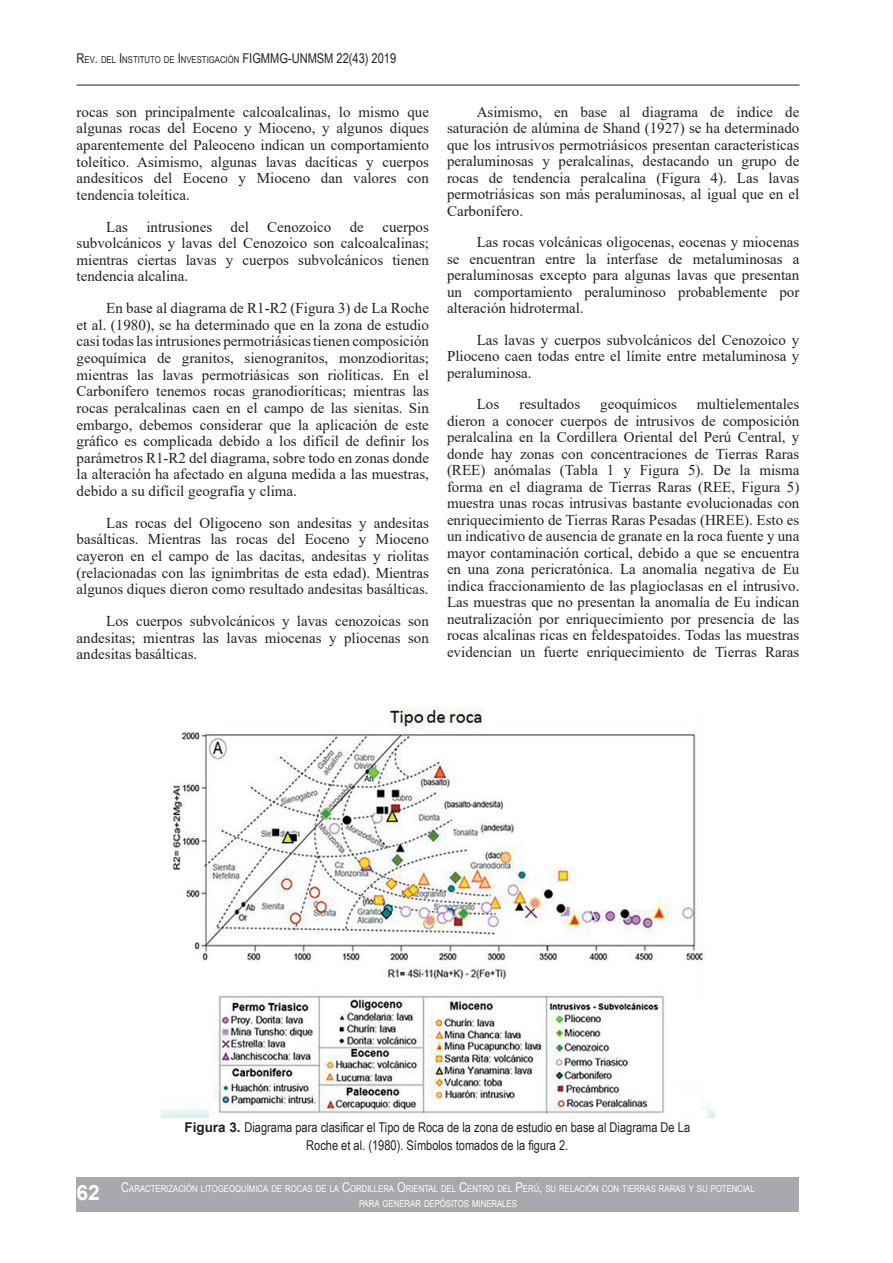
<style>
.page{position:relative;width:893px;height:1263px;background:#fff}
.page>*{position:absolute;margin:0;border:0;box-sizing:border-box;transform-origin:0 0}
.t1{font:700 21px "Arial";color:#fff}
.t2{font:15px/16.5px "Times New Roman";color:#231f20;text-align:justify}
.t3{font:13.5px/18px "Arial Narrow";color:#231f20;text-align:center}
.t4{font:13.5px "Arial Narrow";color:#231f20}
.t5{font:9.45px/15px "Arial Narrow";color:#fff;text-align:center}
.t6{font:9.45px "Arial Narrow";color:#231f20}
.s1{font-size:13.5px}
.s2{font-family:"Arial";font-weight:700}
</style>
<div class="page">
<div style="left:77px;top:1178px;width:722px;height:34px;background:#a8a9ad"></div>
<hr style="left:77px;top:85px;width:722px;height:1px;background:#231f20">
<img style="left:161px;top:707px;width:554px;height:411px">
<p class="t6" style="left:77px;top:53px;width:182px"><span class="s1">R</span>EV<span class="s1">.</span> DEL <span class="s1">I</span> NSTITUTO DE <span class="s1">I</span> NVESTIGACIÓN <span class="s1">FIGMMG</span></p>
<p class="t4" style="left:288px;top:48px;width:13px">-UNMSM</p>
<p class="t4" style="left:337px;top:48px;width:61px">22(43) 2019</p>
<p class="t2" style="left:77px;top:103px;width:354px">rocas son principalmente calcoalcalinas, lo mismo que algunas rocas del Eoceno y Mioceno, y algunos diques aparentemente del Paleoceno indican un comportamiento toleítico. Asimismo, algunas lavas dacíticas y cuerpos andesíticos del Eoceno y Mioceno dan valores con tendencia toleítica.</p>
<p class="t2" style="left:77px;top:218px;width:354px;text-indent:30px">Las intrusiones del Cenozoico de cuerpos subvolcánicos y lavas del Cenozoico son calcoalcalinas; mientras ciertas lavas y cuerpos subvolcánicos tienen tendencia alcalina.</p>
<p class="t2" style="left:77px;top:299px;width:354px;text-indent:30px">En base al diagrama de R1-R2 (Figura 3) de La Roche et al. (1980), se ha determinado que en la zona de estudio casi todas las intrusiones permotriásicas tienen composición geoquímica de granitos, sienogranitos, monzodioritas; mientras las lavas permotriásicas son riolíticas. En el Carbonífero tenemos rocas granodioríticas; mientras las rocas peralcalinas caen en el campo de las sienitas. Sin embargo, debemos considerar que la aplicación de este gráfico es complicada debido a los difícil de definir los parámetros R1-R2 del diagrama, sobre todo en zonas donde la alteración ha afectado en alguna medida a las muestras, debido a su difícil geografía y clima.</p>
<p class="t2" style="left:77px;top:514px;width:354px;text-indent:30px">Las rocas del Oligoceno son andesitas y andesitas basálticas. Mientras las rocas del Eoceno y Mioceno cayeron en el campo de las dacitas, andesitas y riolitas (relacionadas con las ignimbritas de esta edad). Mientras algunos diques dieron como resultado andesitas basálticas.</p>
<p class="t2" style="left:77px;top:612px;width:354px;text-indent:30px">Los cuerpos subvolcánicos y lavas cenozoicas son andesitas; mientras las lavas miocenas y pliocenas son andesitas basálticas.</p>
<p class="t2" style="left:447px;top:103px;width:354px;text-indent:30px">Asimismo, en base al diagrama de índice de saturación de alúmina de Shand (1927) se ha determinado que los intrusivos permotriásicos presentan características peraluminosas y peralcalinas, destacando un grupo de rocas de tendencia peralcalina (Figura 4). Las lavas permotriásicas son más peraluminosas, al igual que en el Carbonífero.</p>
<p class="t2" style="left:447px;top:234px;width:354px;text-indent:30px">Las rocas volcánicas oligocenas, eocenas y miocenas se encuentran entre la interfase de metaluminosas a peraluminosas excepto para algunas lavas que presentan un comportamiento peraluminoso probablemente por alteración hidrotermal.</p>
<p class="t2" style="left:447px;top:331px;width:354px;text-indent:30px">Las lavas y cuerpos subvolcánicos del Cenozoico y Plioceno caen todas entre el límite entre metaluminosa y peraluminosa.</p>
<p class="t2" style="left:477px;top:396px;width:24px">Los</p>
<p class="t2" style="left:519px;top:396px;width:62px">resultados</p>
<p class="t2" style="left:600px;top:396px;width:78px">geoquímicos</p>
<p class="t2" style="left:447px;top:396px;width:354px;text-indent:250px">multielementales dieron a conocer cuerpos de intrusivos de composición peralcalina en la Cordillera Oriental del Perú Central, y donde hay zonas con concentraciones de Tierras Raras (REE) anómalas (Tabla 1 y Figura 5). De la misma forma en el diagrama de Tierras Raras (REE, Figura 5) muestra unas rocas intrusivas bastante evolucionadas con enriquecimiento de Tierras Raras Pesadas (HREE). Esto es un indicativo de ausencia de granate en la roca fuente y una mayor contaminación cortical, debido a que se encuentra en una zona pericratónica. La anomalía negativa de Eu indica fraccionamiento de las plagioclasas en el intrusivo.<br>Las muestras que no presentan la anomalía de Eu indican neutralización por enriquecimiento por presencia de las rocas alcalinas ricas en feldespatoides. Todas las muestras evidencian un fuerte enriquecimiento de Tierras Raras</p>
<h1 class="t1" style="left:77px;top:1178px;width:25px">62</h1>
<p class="t3" style="left:184px;top:1118px;width:507px"><span class="s2">Figura 3.</span> Diagrama para clasificar el Tipo de Roca de la zona de estudio en base al Diagrama De La<br>Roche et al. (1980). Símbolos tomados de la figura 2.</p>
<p class="t5" style="left:121px;top:1181px;width:635px"><span class="s1">C</span>ARACTERIZACIÓN LITOGEOQUÍMICA DE ROCAS DE LA <span class="s1">C</span>ORDILLERA <span class="s1">O</span>RIENTAL DEL <span class="s1">C</span>ENTRO DEL <span class="s1">P</span>ERÚ<span class="s1">,</span> SU RELACIÓN CON TIERRAS RARAS Y SU POTENCIAL<br>PARA GENERAR DEPÓSITOS MINERALES</p>
</div>
